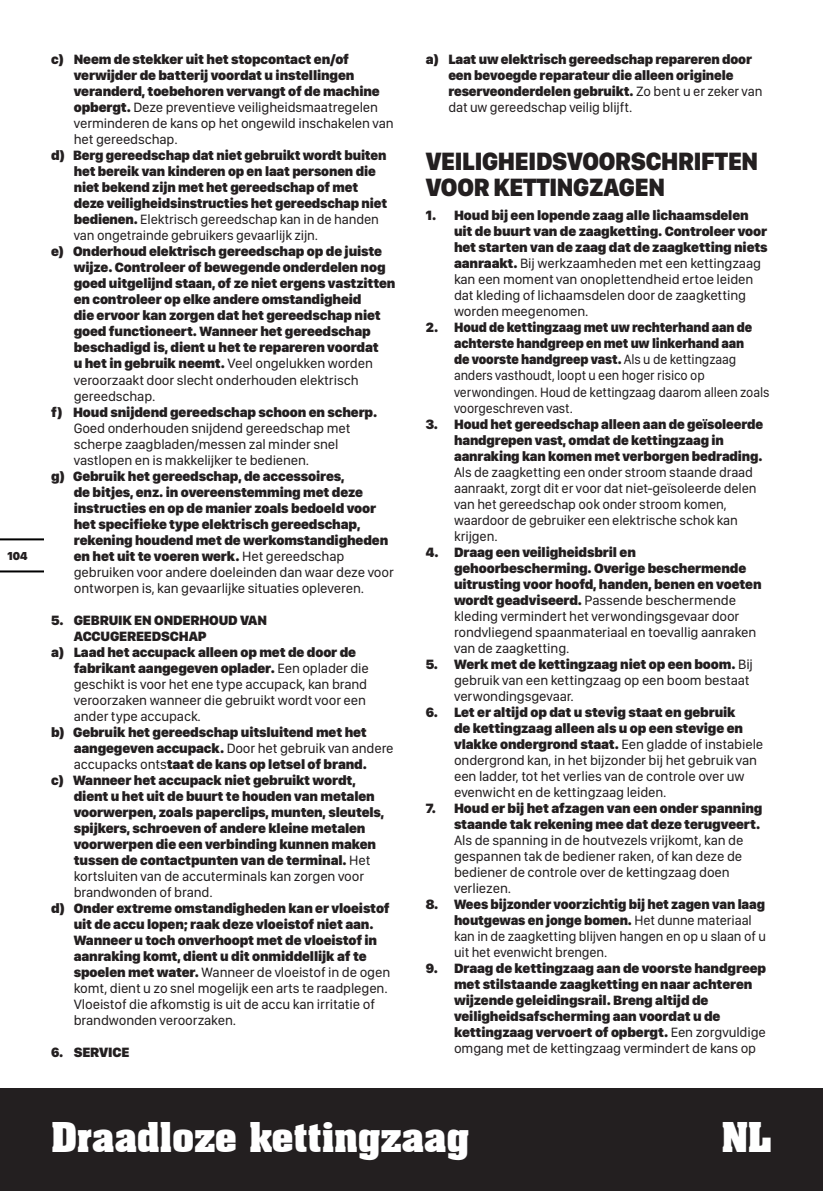
<style>
.page{position:relative;width:823px;height:1191px;background:#fff}
.page>*{position:absolute;margin:0;border:0;box-sizing:border-box;transform-origin:0 0}
.t1{font:700 40px "Aachen BT";letter-spacing:-.025em;color:#fff}
.t2{font:900 26px/26px "SF Compact Display";letter-spacing:-.01em;color:#231f20;scale:.93 1}
.t3{font:900 14px/16px "SF Compact Display";letter-spacing:-.01em;color:#231f20}
.t4{font:14px/16px "SF Compact Display";letter-spacing:-.01em;color:#231f20}
.t5{font:14px/16px "SF Compact Display";letter-spacing:-.01em;color:#231f20;scale:.94 1}
.t6{font:900 12px "SF Compact Display";color:#231f20}
.s1{font-weight:400}
.s2{font-weight:900}
</style>
<div class="page">
<div style="left:0;top:1089px;width:822px;height:102px;background:#231f20"></div>
<hr style="left:0;top:570px;width:43px;height:2px;background:#000">
<hr style="left:0;top:538px;width:43px;height:2px;background:#000">
<p class="t6" style="left:8px;top:552px;width:21px">104</p>
<p class="t3" style="left:74px;top:53px;width:321px;text-indent:-23px">c) Neem de stekker uit het stopcontact en/of verwijder de batterij voordat u instellingen veranderd, toebehoren vervangt of de machine opbergt. <span class="s1">Deze preventieve veiligheidsmaatregelen verminderen de kans op het ongewild inschakelen van het gereedschap.</span></p>
<p class="t3" style="left:74px;top:149px;width:315px;text-indent:-23px">d) Berg gereedschap dat niet gebruikt wordt buiten het bereik van kinderen op en laat personen die niet bekend zijn met het gereedschap of met deze veiligheidsinstructies het gereedschap niet bedienen. <span class="s1">Elektrisch gereedschap kan in de handen van ongetrainde gebruikers gevaarlijk zijn.</span></p>
<p class="t3" style="left:74px;top:245px;width:323px;text-indent:-23px">e) Onderhoud elektrisch gereedschap op de juiste wijze. Controleer of bewegende onderdelen nog goed uitgelijnd staan, of ze niet ergens vastzitten en controleer op elke andere omstandigheid<br>die ervoor kan zorgen dat het gereedschap niet goed functioneert. Wanneer het gereedschap beschadigd is, dient u het te repareren voordat<br>u het in gebruik neemt. <span class="s1">Veel ongelukken worden veroorzaakt door slecht onderhouden elektrisch gereedschap.</span></p>
<p class="t3" style="left:51px;top:405px;width:327px">f) Houd snijdend gereedschap schoon en scherp.</p>
<p class="t4" style="left:74px;top:421px;width:278px">Goed onderhouden snijdend gereedschap met scherpe zaagbladen/messen zal minder snel vastlopen en is makkelijker te bedienen.</p>
<p class="t3" style="left:74px;top:469px;width:321px;text-indent:-23px">g) Gebruik het gereedschap, de accessoires,<br>de bitjes, enz. in overeenstemming met deze instructies en op de manier zoals bedoeld voor het specifieke type elektrisch gereedschap, rekening houdend met de werkomstandigheden en het uit te voeren werk. <span class="s1">Het gereedschap gebruiken voor andere doeleinden dan waar deze voor ontworpen is, kan gevaarlijke situaties opleveren.</span></p>
<p class="t3" style="left:51px;top:613px;width:217px">5. GEBRUIK EN ONDERHOUD VAN</p>
<p class="t3" style="left:74px;top:629px;width:134px">ACCUGEREEDSCHAP</p>
<p class="t3" style="left:51px;top:645px;width:306px">a) Laad het accupack alleen op met de door de</p>
<p class="t3" style="left:74px;top:661px;width:296px">fabrikant aangegeven oplader. <span class="s1">Een oplader die</span></p>
<p class="t4" style="left:74px;top:677px;width:295px">geschikt is voor het ene type accupack, kan brand</p>
<p class="t4" style="left:74px;top:693px;width:293px">veroorzaken wanneer die gebruikt wordt voor een</p>
<p class="t4" style="left:74px;top:709px;width:128px">ander type accupack.</p>
<p class="t3" style="left:51px;top:725px;width:317px">b) Gebruik het gereedschap uitsluitend met het</p>
<p class="t4" style="left:74px;top:741px;width:321px"><span class="s2">aangegeven accupack.</span> Door het gebruik van andere</p>
<p class="t3" style="left:74px;top:757px;width:294px"><span class="s1">accupacks onts</span>taat de kans op letsel of brand.</p>
<p class="t3" style="left:51px;top:773px;width:306px">c) Wanneer het accupack niet gebruikt wordt,</p>
<p class="t3" style="left:74px;top:789px;width:302px">dient u het uit de buurt te houden van metalen</p>
<p class="t3" style="left:74px;top:805px;width:312px">voorwerpen, zoals paperclips, munten, sleutels,</p>
<p class="t3" style="left:74px;top:821px;width:293px">spijkers, schroeven of andere kleine metalen</p>
<p class="t3" style="left:74px;top:837px;width:303px">voorwerpen die een verbinding kunnen maken</p>
<p class="t3" style="left:74px;top:853px;width:298px">tussen de contactpunten van de terminal. <span class="s1">Het</span></p>
<p class="t4" style="left:74px;top:869px;width:292px">kortsluiten van de accuterminals kan zorgen voor</p>
<p class="t4" style="left:74px;top:885px;width:140px">brandwonden of brand.</p>
<p class="t3" style="left:74px;top:901px;width:318px;text-indent:-23px">d) Onder extreme omstandigheden kan er vloeistof uit de accu lopen; raak deze vloeistof niet aan.<br>Wanneer u toch onverhoopt met de vloeistof in aanraking komt, dient u dit onmiddellijk af te spoelen met water. <span class="s1">Wanneer de vloeistof in de ogen komt, dient u zo snel mogelijk een arts te raadplegen.<br>Vloeistof die afkomstig is uit de accu kan irritatie of brandwonden veroorzaken.</span></p>
<p class="t3" style="left:51px;top:1045px;width:80px">6. SERVICE</p>
<p class="t3" style="left:448px;top:53px;width:315px;text-indent:-23px">a) Laat uw elektrisch gereedschap repareren door een bevoegde reparateur die alleen originele reserveonderdelen gebruikt. <span class="s1">Zo bent u er zeker van dat uw gereedschap veilig blijft.</span></p>
<h2 class="t2" style="left:425px;top:151px;width:359px">VEILIGHEIDSVOORSCHRIFTEN<br>VOOR KETTINGZAGEN</h2>
<p class="t4" style="left:454px;top:209px;width:315px;text-indent:-28px"><span class="s2">1. Houd bij een lopende zaag alle lichaamsdelen uit de buurt van de zaagketting. Controleer voor het starten van de zaag dat de zaagketting niets aanraakt.</span> Bij werkzaamheden met een kettingzaag kan een moment van onoplettendheid ertoe leiden dat kleding of lichaamsdelen door de zaagketting worden meegenomen.</p>
<p class="t5" style="left:454px;top:321px;width:337px;text-indent:-28px"><span class="s2">2. Houd de kettingzaag met uw rechterhand aan de achterste handgreep en met uw linkerhand aan<br>de voorste handgreep vast.</span> Als u de kettingzaag anders vasthoudt, loopt u een hoger risico op verwondingen. Houd de kettingzaag daarom alleen zoals voorgeschreven vast.</p>
<p class="t3" style="left:454px;top:417px;width:310px;text-indent:-28px">3. Houd het gereedschap alleen aan de geïsoleerde handgrepen vast, omdat de kettingzaag in aanraking kan komen met verborgen bedrading.</p>
<p class="t4" style="left:454px;top:465px;width:304px">Als de zaagketting een onder stroom staande draad aanraakt, zorgt dit er voor dat niet-geïsoleerde delen van het gereedschap ook onder stroom komen, waardoor de gebruiker een elektrische schok kan krijgen.</p>
<p class="t4" style="left:454px;top:545px;width:309px;text-indent:-28px"><span class="s2">4. Draag een veiligheidsbril en gehoorbescherming. Overige beschermende uitrusting voor hoofd, handen, benen en voeten wordt geadviseerd.</span> Passende beschermende kleding vermindert het verwondingsgevaar door rondvliegend spaanmateriaal en toevallig aanraken van de zaagketting.</p>
<p class="t4" style="left:454px;top:657px;width:300px;text-indent:-28px"><span class="s2">5. Werk met de kettingzaag niet op een boom.</span> Bij gebruik van een kettingzaag op een boom bestaat verwondingsgevaar.</p>
<p class="t4" style="left:454px;top:705px;width:310px;text-indent:-28px"><span class="s2">6. Let er altijd op dat u stevig staat en gebruik<br>de kettingzaag alleen als u op een stevige en vlakke ondergrond staat.</span> Een gladde of instabiele ondergrond kan, in het bijzonder bij het gebruik van een ladder, tot het verlies van de controle over uw evenwicht en de kettingzaag leiden.</p>
<p class="t3" style="left:425px;top:801px;width:338px;text-align:right">7. Houd er bij het afzagen van een onder spanning staande tak rekening mee dat deze terugveert.</p>
<p class="t4" style="left:454px;top:833px;width:291px">Als de spanning in de houtvezels vrijkomt, kan de gespannen tak de bediener raken, of kan deze de bediener de controle over de kettingzaag doen verliezen.</p>
<p class="t4" style="left:454px;top:897px;width:313px;text-indent:-28px"><span class="s2">8. Wees bijzonder voorzichtig bij het zagen van laag houtgewas en jonge bomen.</span> Het dunne materiaal kan in de zaagketting blijven hangen en op u slaan of u uit het evenwicht brengen.</p>
<p class="t3" style="left:454px;top:961px;width:313px;text-indent:-28px">9. Draag de kettingzaag aan de voorste handgreep met stilstaande zaagketting en naar achteren wijzende geleidingsrail. Breng altijd de veiligheidsafscherming aan voordat u de kettingzaag vervoert of opbergt. <span class="s1">Een zorgvuldige omgang met de kettingzaag vermindert de kans op</span></p>
<h1 class="t1" style="left:51px;top:1111px;width:420px">Draadloze kettingzaag</h1>
<h1 class="t1" style="left:721px;top:1111px;width:52px">NL</h1>
</div>
